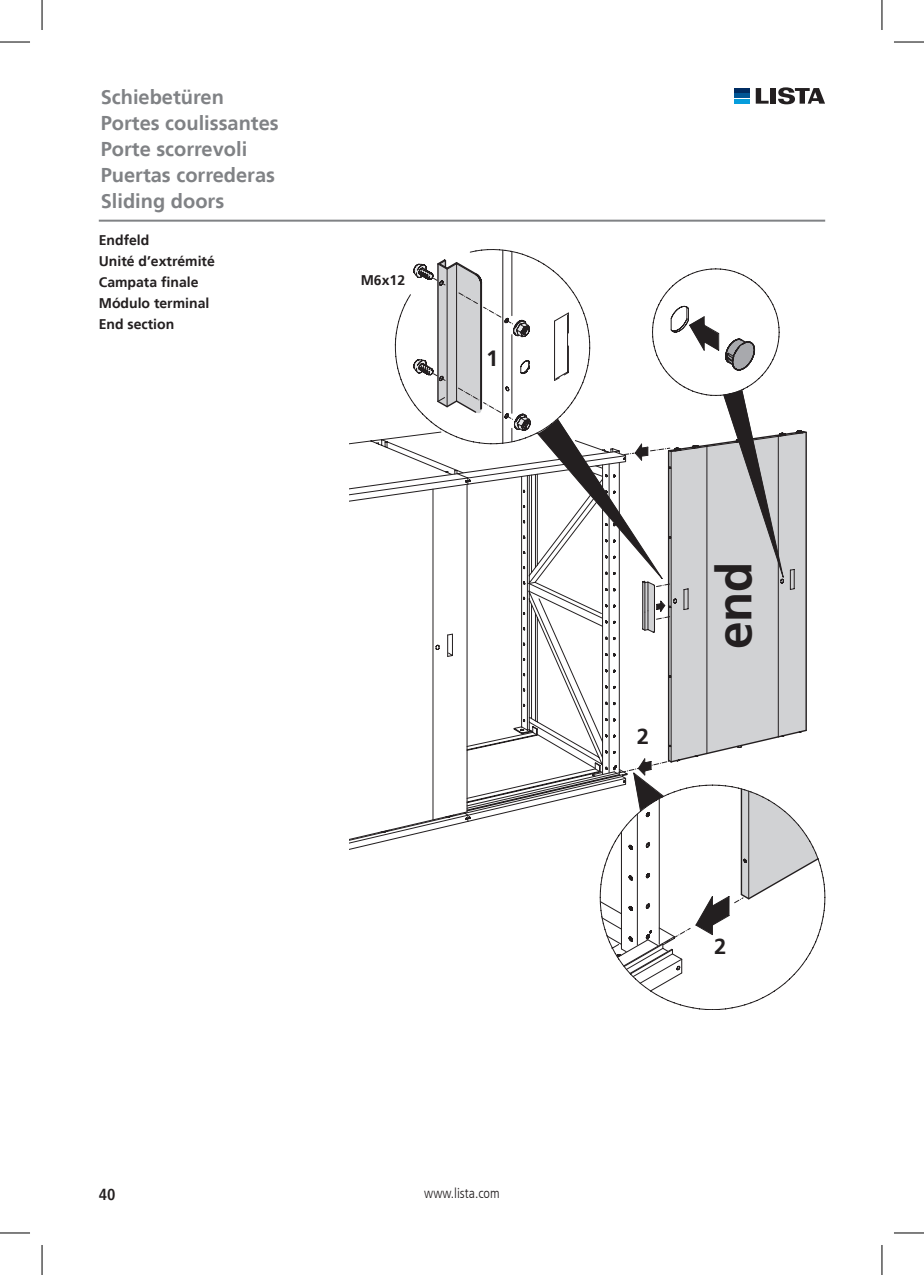
<style>
.page{position:relative;width:924px;height:1275px;background:#fff}
.page>*{position:absolute;margin:0;border:0;box-sizing:border-box;transform-origin:0 0}
.t1{font:700 49.4px "Frutiger";color:#231f20}
._42_Pos_-Nummer-SCHW{font:700 22px "Frutiger LT";color:#231f20}
._20_Seitentitel_oben{font:700 20px "Frutiger LT";color:#808285}
.t2{font:700 condensed 16px "Frutiger LT";color:#231f20}
._30_Titel_linke_Kolo{font:700 14px "Frutiger LT";color:#231f20}
.t3{font:300 condensed 14px "Frutiger LT";color:#231f20}
._48_Schrauben{font:700 14px "Frutiger LT";color:#231f20}
</style>
<div class="page">
<hr style="left:99px;top:220px;width:725px;height:2px;background:#808285">
<hr style="left:734px;top:88px;width:15px;height:4px;background:#002c62">
<hr style="left:734px;top:94px;width:15px;height:4px;background:#005595">
<div style="left:734px;top:99px;width:15px;height:5px;background:#069ddc"></div>
<svg style="left:755px;top:88px;width:13px;height:16px"></svg>
<div style="left:769px;top:88px;width:6px;height:16px;background:#231f20"></div>
<svg style="left:778px;top:87px;width:46px;height:17px"></svg>
<svg style="left:651px;top:860px;width:173px;height:150px"></svg>
<svg style="left:350px;top:249px;width:469px;height:743px"></svg>
<hr style="left:0;top:42px;width:30px;height:1px;background:#000">
<hr style="left:893px;top:42px;width:30px;height:1px;background:#000">
<hr style="left:0;top:1232px;width:30px;height:1px;background:#000">
<hr style="left:893px;top:1232px;width:30px;height:1px;background:#000">
<hr style="left:42px;top:0;width:1px;height:30px;background:#000">
<hr style="left:42px;top:1245px;width:1px;height:30px;background:#000">
<hr style="left:881px;top:0;width:1px;height:30px;background:#000">
<hr style="left:881px;top:1245px;width:1px;height:30px;background:#000">
<p class="_20_Seitentitel_oben" style="left:101px;top:86px;width:125px">Schiebetüren</p>
<p class="_20_Seitentitel_oben" style="left:101px;top:112px;width:179px">Portes coulissantes</p>
<p class="_20_Seitentitel_oben" style="left:101px;top:138px;width:148px">Porte scorrevoli</p>
<p class="_20_Seitentitel_oben" style="left:101px;top:164px;width:176px">Puertas correderas</p>
<p class="_20_Seitentitel_oben" style="left:101px;top:190px;width:125px">Sliding doors</p>
<p class="_30_Titel_linke_Kolo" style="left:99px;top:232px;width:52px">Endfeld</p>
<p class="_30_Titel_linke_Kolo" style="left:99px;top:253px;width:117px">Unité d’extrémité</p>
<p class="_30_Titel_linke_Kolo" style="left:99px;top:274px;width:101px">Campata finale</p>
<p class="_30_Titel_linke_Kolo" style="left:99px;top:295px;width:112px">Módulo terminal</p>
<p class="_30_Titel_linke_Kolo" style="left:99px;top:316px;width:77px">End section</p>
<p class="_48_Schrauben" style="left:360px;top:272px;width:46px">M6x12</p>
<p class="_42_Pos_-Nummer-SCHW" style="left:486px;top:346px;width:14px">1</p>
<p class="t2" style="left:99px;top:1184px;width:18px">40</p>
<p class="t3" style="left:424px;top:1185px;width:77px">www.lista.com</p>
<p class="_42_Pos_-Nummer-SCHW" style="left:636px;top:724px;width:14px">2</p>
<p class="t1" style="left:705px;top:649px;width:89px;rotate:-90deg">end</p>
<p class="_42_Pos_-Nummer-SCHW" style="left:714px;top:934px;width:14px">2</p>
</div>
